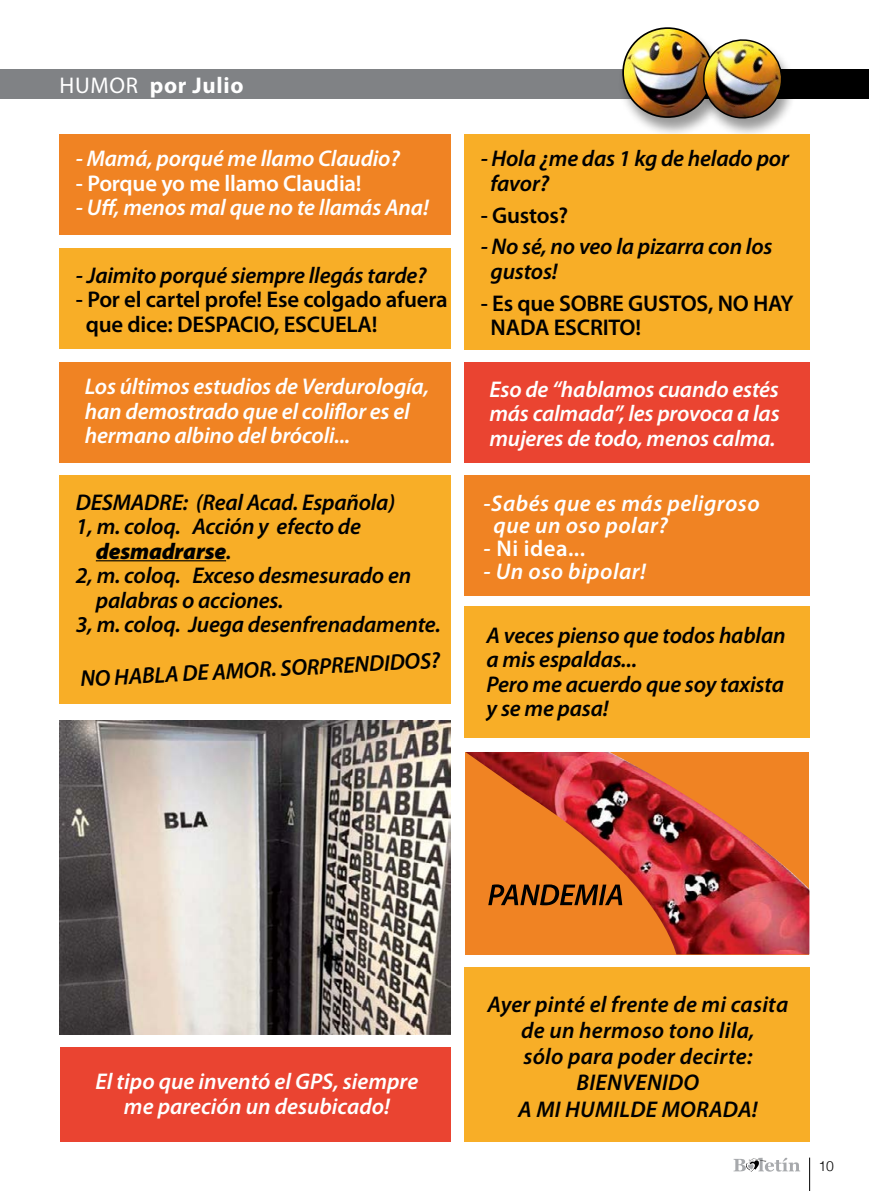
<style>
.page{position:relative;width:869px;height:1191px;background:#fff}
.page>*{position:absolute;margin:0;border:0;box-sizing:border-box;transform-origin:0 0}
.t1{font:italic 600 22.75px/24.5px "Myriad Pro";letter-spacing:-.01em;color:#000}
.t2{font:italic 600 22.75px/24.5px "Myriad Pro";letter-spacing:-.01em;color:#fff;text-align:center}
.t3{font:600 22.75px/24.5px "Myriad Pro";letter-spacing:-.01em;color:#000}
.t4{font:italic 600 22.75px/26.2px "Myriad Pro";letter-spacing:.01em;color:#000;text-align:center}
.t5{font:italic 600 22.75px/22.8px "Myriad Pro";letter-spacing:.02em;color:#fff}
.t6{font:600 22.75px "Myriad Pro";letter-spacing:-.01em;color:#fff}
.t7{font:italic 900 22.75px "Myriad Pro";letter-spacing:-.01em;color:#000}
.t8{font:700 22.75px "Myriad Pro";letter-spacing:.03em;color:#fff}
.t9{font:22.75px "Myriad Pro";color:#fff}
.t10{font:300 14px "Helvetica";color:#000}
.s1{font-weight:400}
.s2{font-weight:600}
.s3{font-style:italic}
</style>
<div class="page">
<hr style="left:809px;top:1157px;width:1px;height:34px;background:#000">
<svg style="left:733px;top:1157px;width:66px;height:14px"></svg>
<div style="left:650px;top:69px;width:218px;height:30px;background:#000"></div>
<div style="left:0;top:69px;width:650px;height:30px;background:#808285"></div>
<div style="left:616px;top:27px;width:111px;height:110px;background:#000;opacity:.4"></div>
<img style="left:623px;top:28px;width:88px;height:89px;border-radius:44px">
<div style="left:622px;top:27px;width:90px;height:91px;border:2px solid #000;border-radius:50%"></div>
<div style="left:697px;top:39px;width:99px;height:99px;background:#000;opacity:.4"></div>
<img style="left:696px;top:33px;width:92px;height:90px">
<div style="left:464px;top:606px;width:345px;height:131px;background:#f8ae27"></div>
<div style="left:60px;top:1047px;width:390px;height:94px;background:#ea4431"></div>
<div style="left:60px;top:134px;width:390px;height:101px;background:#f08323"></div>
<div style="left:60px;top:362px;width:390px;height:101px;background:#f08323"></div>
<div style="left:464px;top:475px;width:345px;height:120px;background:#f08323"></div>
<div style="left:464px;top:967px;width:345px;height:174px;background:#f8ae27"></div>
<div style="left:60px;top:248px;width:390px;height:101px;background:#f8ae27"></div>
<div style="left:60px;top:475px;width:390px;height:228px;background:#f8ae27"></div>
<div style="left:464px;top:362px;width:345px;height:101px;background:#ea4431"></div>
<div style="left:464px;top:134px;width:345px;height:215px;background:#f8ae27"></div>
<hr style="left:96px;top:560px;width:130px;height:1px;background:#000">
<img style="left:465px;top:752px;width:344px;height:202px">
<svg style="left:488px;top:884px;width:134px;height:21px;background:#824712"></svg>
<img style="left:59px;top:720px;width:391px;height:314px">
<p class="t9" style="left:60px;top:71px;width:33px">HUMO</p>
<p class="t8" style="left:126px;top:72px;width:119px"><span class="s1">R</span> por Julio</p>
<p class="t2" style="left:76px;top:147px;width:325px">- Mamá, porqué me llamo Claudio?</p>
<p class="t6" style="left:76px;top:168px;width:287px">- Porque yo me llamo Claudia!</p>
<p class="t2" style="left:76px;top:196px;width:354px">- Uff, menos mal que no te llamás Ana!</p>
<p class="t1" style="left:76px;top:263px;width:352px">- Jaimito porqué siempre llegás tarde?</p>
<p class="t3" style="left:86px;top:287px;width:363px;text-indent:-10px">- Por el cartel profe! Ese colgado afuera que dice: DESPACIO, ESCUELA!</p>
<p class="t2" style="left:85px;top:375px;width:345px;text-align:left">Los últimos estudios de Verdurología, han demostrado que el coliflor es el hermano albino del brócoli...</p>
<p class="t1" style="left:76px;top:490px;width:320px">DESMADRE: (Real Acad. Española)</p>
<p class="t1" style="left:76px;top:514px;width:286px">1, m. coloq. Acción y efecto de</p>
<p class="t7" style="left:96px;top:538px;width:137px">desmadrarse<span class="s2">.</span></p>
<p class="t1" style="left:76px;top:563px;width:336px">2, m. coloq. Exceso desmesurado en</p>
<p class="t1" style="left:96px;top:588px;width:189px">palabras o acciones.</p>
<p class="t1" style="left:76px;top:612px;width:366px">3, m. coloq. Juega desenfrenadamente.</p>
<p class="t1" style="left:80px;top:667px;width:362px;rotate:-3deg">NO HABLA DE AMOR. SORPRENDIDOS?</p>
<p class="t1" style="left:490px;top:147px;width:300px;text-indent:-10px">- Hola ¿me das 1 kg de helado por favor?</p>
<p class="t3" style="left:480px;top:202px;width:89px">- Gustos?</p>
<p class="t1" style="left:490px;top:235px;width:283px;text-indent:-10px">- No sé, no veo la pizarra con los gustos!</p>
<p class="t3" style="left:490px;top:290px;width:304px;text-indent:-10px">- Es que SOBRE GUSTOS, NO HAY<br>NADA ESCRITO!</p>
<p class="t2" style="left:489px;top:377px;width:292px;text-align:justify">Eso de “hablamos cuando estés más calmada”, les provoca a las mujeres de todo, menos calma.</p>
<p class="t5" style="left:493px;top:492px;width:267px;text-indent:-10px">-Sabés que es más peligroso que un oso polar?</p>
<p class="t6" style="left:483px;top:534px;width:103px"><span class="s3">-</span> Ni idea...</p>
<p class="t5" style="left:483px;top:560px;width:164px">- Un oso bipolar!</p>
<p class="t1" style="left:486px;top:623px;width:300px">A veces pienso que todos hablan a mis espaldas...<br>Pero me acuerdo que soy taxista y se me pasa!</p>
<p class="t2" style="left:95px;top:1069px;width:324px">El tipo que inventó el GPS, siempre me pareción un desubicado!</p>
<p class="t4" style="left:487px;top:991px;width:302px">Ayer pinté el frente de mi casita de un hermoso tono lila,<br>sólo para poder decirte:<br>BIENVENIDO<br>A MI HUMILDE MORADA!</p>
<p class="t10" style="left:818px;top:1157px;width:17px">10</p>
</div>
